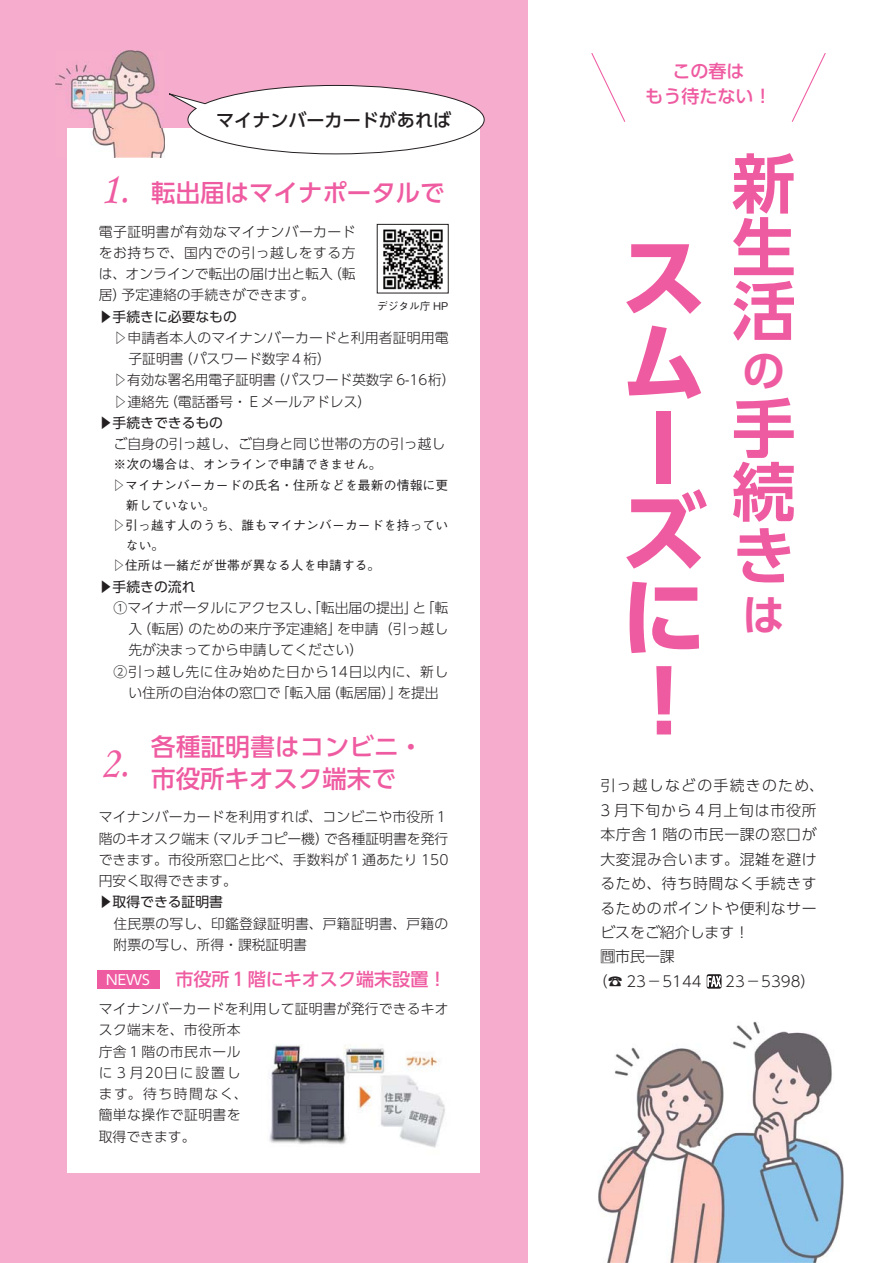
<style>
.page{position:relative;width:893px;height:1263px;background:#fff}
.page>*{position:absolute;margin:0;border:0;box-sizing:border-box;transform-origin:0 0}
.t1{font:85.05px/85.1px "UD Shin Go Pro Bold 90 msp RKSJ V";color:#ef5ba1}
.t2{font:63.75px/63.8px "UD Shin Go Pro De Bold 90 msp RKSJ V";color:#ef5ba1;text-align:justify}
.t3{font:42.45px "UD Shin Go Pro De Bold 90 msp RKSJ V";color:#ef5ba1}
.t4{font:24.45px "UD Shin Go Pro Medium 90 msp RKSJ H";color:#ef5ba1}
.t5{font:18px/25.5px "UD Shin Go Pro Medium 90 msp RKSJ H";color:#ef5ba1;text-align:center}
.t6{font:18px "UD Shin Go Pro Medium 90 msp RKSJ H";color:#231f20}
.t7{font:14.85px "UD Shin Go Pro Light 90 msp RKSJ H";letter-spacing:.045em;color:#231f20}
.t8{font:14.85px "UD Shin Go Pro Light 90 msp RKSJ H";letter-spacing:.085em;color:#231f20}
.t9{font:14.85px "UD Shin Go Pro Light 90 msp RKSJ H";color:#231f20}
.t10{font:13.8px/21.3px "UD Shin Go Pro Light 90 msp RKSJ H";color:#231f20;text-align:justify}
.t11{font:13.8px/21.3px "UD Shin Go Pro Light 90 msp RKSJ H";letter-spacing:.03em;color:#231f20}
.t12{font:13.8px "UD Shin Go Pro Regular 90 msp RKSJ H";color:#231f20}
.t13{font:13.8px "UD Shin Go Pro Light 90 msp RKSJ H";letter-spacing:.04em;color:#231f20}
.t14{font:13.8px "UD Shin Go Pro Regular 90 msp RKSJ H";color:#fff}
.t15{font:12.75px "Gothic BBB Pro Medium 90 msp RKSJ H";letter-spacing:.015em;color:#231f20}
.t16{font:10.65px "Gothic BBB Pro Medium 90 msp RKSJ H";color:#231f20}
.s1{font-family:"Monotype Corsiva";font-size:44.7px}
</style>
<div class="page">
<div style="left:0;top:0;width:527px;height:1263px;background:#f6adcd"></div>
<img style="left:598px;top:1021px;width:246px;height:242px">
<svg style="left:707px;top:974px;width:14px;height:15px"></svg>
<div style="left:67px;top:129px;width:413px;height:1044px;background:#fff"></div>
<img style="left:55px;top:50px;width:109px;height:79px">
<img style="left:92px;top:129px;width:72px;height:29px">
<div style="left:97px;top:971px;width:62px;height:18px;background:#ef5ba1"></div>
<img style="left:269px;top:1044px;width:176px;height:104px">
<svg style="left:164px;top:85px;width:321px;height:70px"></svg>
<svg style="left:591px;top:53px;width:35px;height:69px"></svg>
<svg style="left:791px;top:53px;width:35px;height:69px"></svg>
<img style="left:383px;top:229px;width:60px;height:61px">
<h3 class="t6" style="left:216px;top:113px;width:236px">マイナンバーカードがあれば</h3>
<h3 class="t4" style="left:100px;top:183px;width:346px"><span class="s1">1.</span> 転出届はマイナポータルで</h3>
<p class="t10" style="left:99px;top:223px;width:258px">電子証明書が有効なマイナンバーカードをお持ちで、国内での引っ越しをする方は、オンラインで転出の届け出と転入（転居）予定連絡の手続きができます。</p>
<p class="t12" style="left:99px;top:311px;width:140px">▶手続きに必要なもの</p>
<p class="t10" style="left:114px;top:329px;width:336px">▷申請者本人のマイナンバーカードと利用者証明用電</p>
<p class="t10" style="left:128px;top:350px;width:204px">子証明書（パスワード数字４桁）</p>
<p class="t10" style="left:114px;top:371px;width:343px">▷有効な署名用電子証明書（パスワード英数字 6-16桁）</p>
<p class="t10" style="left:114px;top:393px;width:259px">▷連絡先（電話番号・Ｅメールアドレス）</p>
<p class="t12" style="left:99px;top:417px;width:126px">▶手続きできるもの</p>
<p class="t10" style="left:114px;top:435px;width:333px">ご自身の引っ越し、ご自身と同じ世帯の方の引っ越し</p>
<p class="t15" style="left:114px;top:460px;width:269px">※次の場合は、オンラインで申請できません。</p>
<p class="t15" style="left:112px;top:480px;width:337px">▷マイナンバーカードの氏名・住所などを最新の情報に更</p>
<p class="t15" style="left:126px;top:500px;width:91px">新していない。</p>
<p class="t15" style="left:112px;top:520px;width:337px">▷引っ越す人のうち、誰もマイナンバーカードを持ってい</p>
<p class="t15" style="left:126px;top:541px;width:40px">ない。</p>
<p class="t15" style="left:112px;top:561px;width:269px">▷住所は一緒だが世帯が異なる人を申請する。</p>
<p class="t12" style="left:99px;top:581px;width:98px">▶手続きの流れ</p>
<p class="t10" style="left:114px;top:599px;width:336px">①マイナポータルにアクセスし、「転出届の提出」と「転</p>
<p class="t10" style="left:128px;top:620px;width:321px">入（転居）のための来庁予定連絡」を申請（引っ越し</p>
<p class="t10" style="left:128px;top:641px;width:236px">先が決まってから申請してください）</p>
<p class="t13" style="left:114px;top:666px;width:336px">②引っ越し先に住み始めた日から14日以内に、新し</p>
<p class="t10" style="left:128px;top:684px;width:312px">い住所の自治体の窓口で「転入届（転居届）」を提出</p>
<p class="t16" style="left:377px;top:302px;width:73px">デジタル庁 HP</p>
<h3 class="t4" style="left:151px;top:738px;width:273px">各種証明書はコンビニ・</h3>
<h3 class="t4" style="left:100px;top:770px;width:297px"><sup>2.</sup> 市役所キオスク端末で</h3>
<p class="t10" style="left:99px;top:808px;width:351px">マイナンバーカードを利用すれば、コンビニや市役所１階のキオスク端末（マルチコピー機）で各種証明書を発行できます。市役所窓口と比べ、手数料が１通あたり 150円安く取得できます。</p>
<p class="t12" style="left:99px;top:897px;width:126px">▶取得できる証明書</p>
<p class="t10" style="left:114px;top:915px;width:336px">住民票の写し、印鑑登録証明書、戸籍証明書、戸籍の附票の写し、所得・課税証明書</p>
<p class="t14" style="left:106px;top:975px;width:45px">NEWS</p>
<h3 class="t5" style="left:175px;top:969px;width:273px">市役所１階にキオスク端末設置！</h3>
<p class="t11" style="left:99px;top:1000px;width:351px">マイナンバーカードを利用して証明書が発行できるキオスク端末を、市役所本<br>庁舎１階の市民ホール<br>に３月20日に設置し<br>ます。待ち時間なく、<br>簡単な操作で証明書を<br>取得できます。</p>
<h3 class="t5" style="left:645px;top:61px;width:128px">この春は<br>もう待たない！</h3>
<h1 class="t1" style="left:621px;top:246px;width:87px">スムーズに！</h1>
<h2 class="t2" style="left:732px;top:160px;width:64px">新生活</h2>
<h3 class="t3" style="left:742px;top:355px;width:42px">の</h3>
<h2 class="t2" style="left:732px;top:405px;width:63px">手続き</h2>
<h3 class="t3" style="left:742px;top:599px;width:41px">は</h3>
<p class="t8" style="left:600px;top:780px;width:225px">引っ越しなどの手続きのため、</p>
<p class="t7" style="left:600px;top:805px;width:218px">3 月下旬から４月上旬は市役所</p>
<p class="t7" style="left:600px;top:829px;width:218px">本庁舎１階の市民一課の窓口が</p>
<p class="t7" style="left:600px;top:853px;width:218px">大変混み合います。混雑を避け</p>
<p class="t7" style="left:600px;top:878px;width:218px">るため、待ち時間なく手続きす</p>
<p class="t7" style="left:600px;top:902px;width:218px">るためのポイントや便利なサー</p>
<p class="t9" style="left:600px;top:927px;width:150px">ビスをご紹介します！</p>
<p class="t7" style="left:600px;top:951px;width:76px">問市民一課</p>
<p class="t7" style="left:593px;top:976px;width:110px">（☎ 23－5144</p>
<p class="t7" style="left:725px;top:976px;width:92px">23－5398）</p>
</div>
